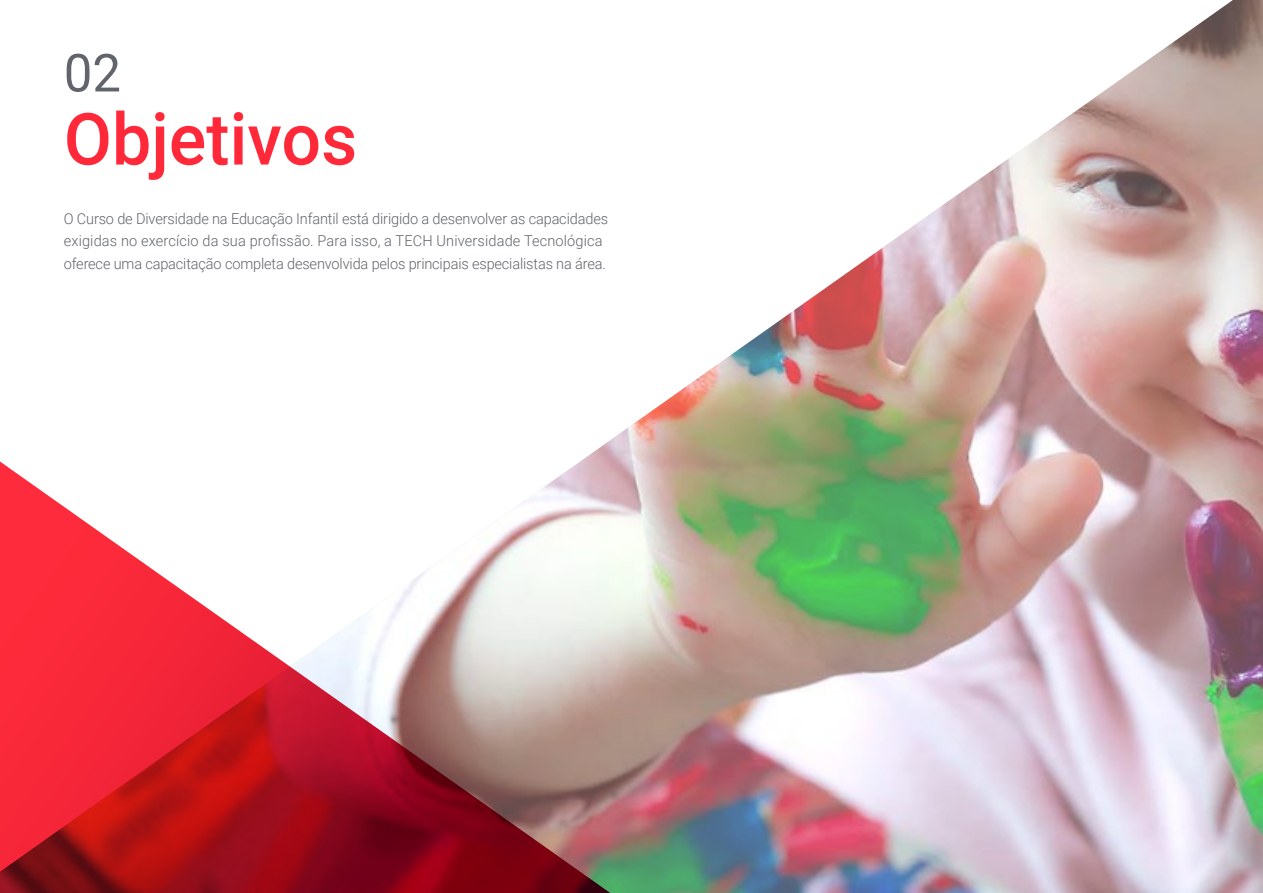
<style>
.page{position:relative;width:1263px;height:893px;background:#fff}
.page>*{position:absolute;margin:0;border:0;box-sizing:border-box;transform-origin:0 0}
.t1{font:500 72px "Roboto";color:#ff293a}
.t2{font:52.5px "Roboto";color:#61646a}
.t3{font:300 15px/22.5px "Roboto";letter-spacing:-.01em;color:#61646a}
</style>
<div class="page">
<img style="left:602px;top:0;width:661px;height:893px">
<svg style="left:0;top:446px;width:640px;height:447px"></svg>
<h2 class="t2" style="left:64px;top:36px;width:59px">02</h2>
<h1 class="t1" style="left:64px;top:89px;width:295px">Objetivos</h1>
<p class="t3" style="left:64px;top:207px;width:546px">O Curso de Diversidade na Educação Infantil está dirigido a desenvolver as capacidades exigidas no exercício da sua profissão. Para isso, a TECH Universidade Tecnológica oferece uma capacitação completa desenvolvida pelos principais especialistas na área.</p>
</div>
